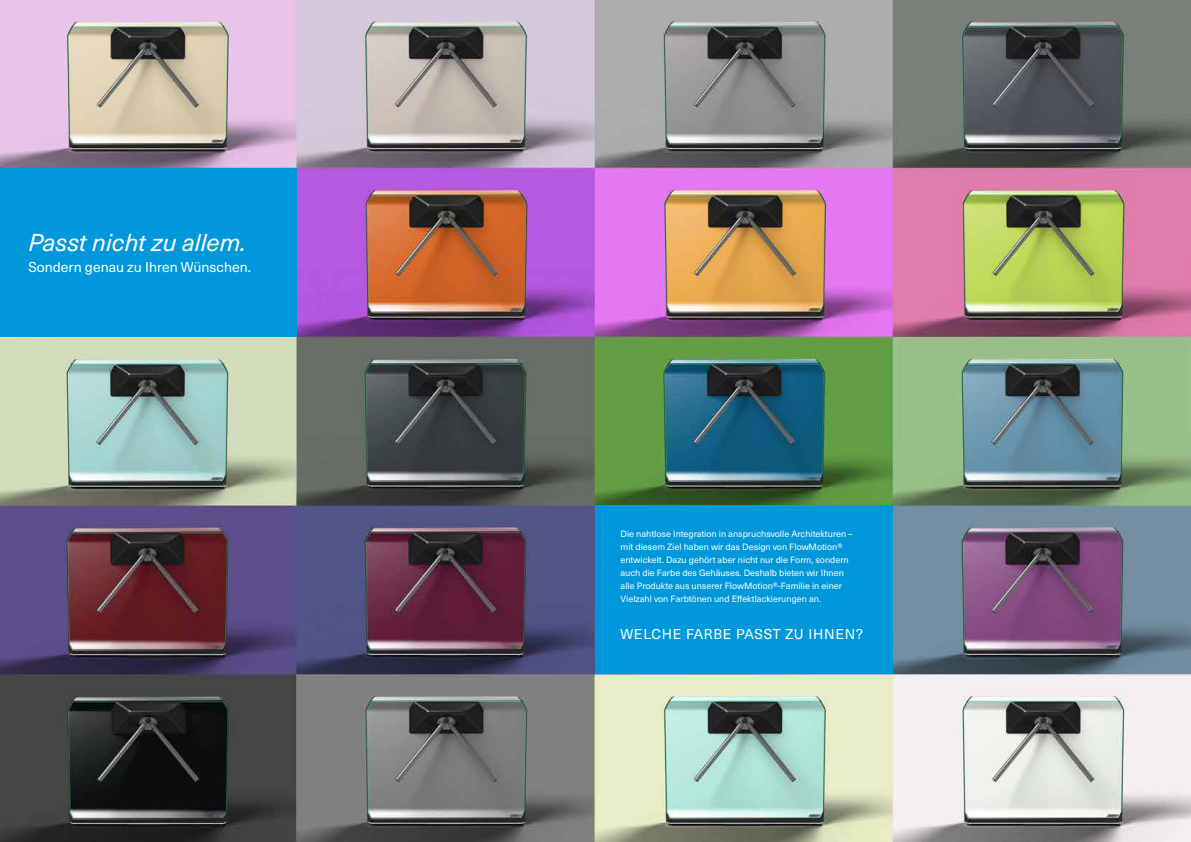
<style>
.page{position:relative;width:1191px;height:842px;background:#fff}
.page>*{position:absolute;margin:0;border:0;box-sizing:border-box;transform-origin:0 0}
.t1{font:italic 24px "Neue Haas Unica Pro";color:#fff}
.t2{font:14px "Neue Haas Unica Pro";color:#fff}
.t3{font:14px "Neue Haas Unica Pro";letter-spacing:.05em;color:#fff}
.t4{font:9px/13px "Neue Haas Unica Pro";color:#fff}
</style>
<div class="page">
<img style="left:0;top:0;width:1191px;height:842px">
<div style="left:0;top:168px;width:297px;height:169px;background:#0098da"></div>
<div style="left:595px;top:505px;width:297px;height:168px;background:#0098da"></div>
<h1 class="t1" style="left:28px;top:228px;width:219px">Passt nicht zu allem.</h1>
<h2 class="t2" style="left:28px;top:259px;width:224px">Sondern genau zu Ihren Wünschen.</h2>
<p class="t4" style="left:620px;top:528px;width:234px">Die nahtlose Integration in anspruchsvolle Architekturen – mit diesem Ziel haben wir das Design von FlowMotion® entwickelt. Dazu gehört aber nicht nur die Form, sondern auch die Farbe des Gehäuses. Deshalb bieten wir Ihnen alle Produkte aus unserer FlowMotion®-Familie in einer Vielzahl von Farbtönen und Effektlackierungen an.</p>
<h2 class="t3" style="left:620px;top:626px;width:244px">WELCHE FARBE PASST ZU IHNEN?</h2>
</div>
